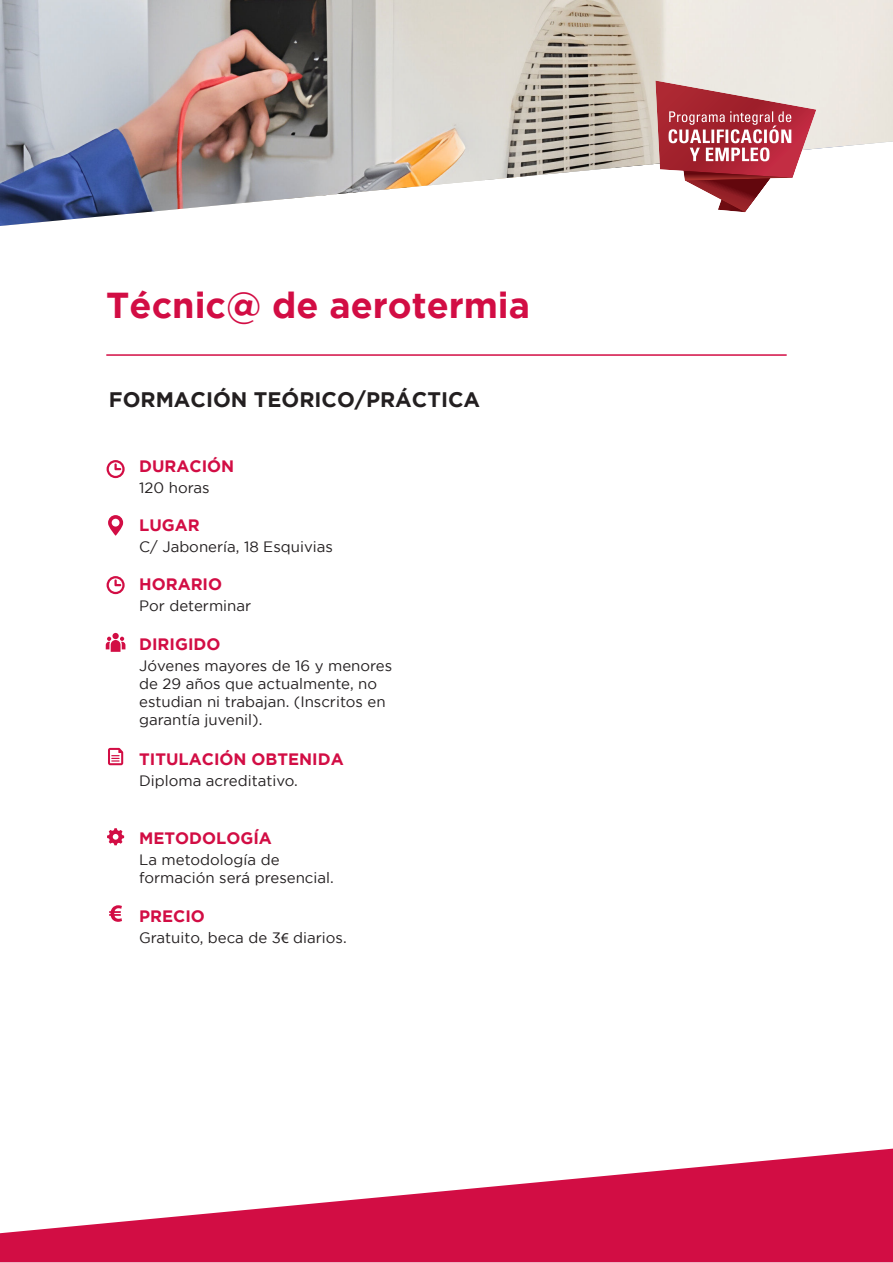
<style>
.page{position:relative;width:893px;height:1263px;background:#fff}
.page>*{position:absolute;margin:0;border:0;box-sizing:border-box;transform-origin:0 0}
.t1{font:700 36px "Gotham";color:#d20d44}
.t2{font:700 21px "Gotham";color:#231f20}
.t3{font:700 16.5px "Gotham";color:#d20d44}
.t4{font:15px/18px "Gotham";color:#231f20}
.s1{font-family:"Myriad Pro"}
</style>
<div class="page">
<svg style="left:107px;top:460px;width:18px;height:18px"></svg>
<svg style="left:107px;top:576px;width:18px;height:18px"></svg>
<img style="left:0;top:0;width:893px;height:226px">
<svg style="left:0;top:1148px;width:893px;height:114px;fill:#d20d44"></svg>
<hr style="left:106px;top:354px;width:681px;height:2px;background:#d20d44">
<svg style="left:655px;top:81px;width:161px;height:131px"></svg>
<div style="left:112px;top:633px;width:7px;height:6px;background:#d20d44;border-radius:50%"></div>
<svg style="left:106px;top:637px;width:19px;height:15px"></svg>
<svg style="left:108px;top:747px;width:16px;height:19px"></svg>
<svg style="left:109px;top:905px;width:13px;height:17px"></svg>
<svg style="left:107px;top:828px;width:17px;height:17px"></svg>
<svg style="left:108px;top:515px;width:15px;height:21px"></svg>
<h1 class="t1" style="left:106px;top:289px;width:425px">Técnic@ de aerotermia</h1>
<h2 class="t2" style="left:109px;top:390px;width:373px">FORMACIÓN TEÓRICO/PRÁCTICA</h2>
<p class="t3" style="left:139px;top:459px;width:97px">DURACIÓN</p>
<p class="t4" style="left:139px;top:479px;width:72px">120 horas</p>
<p class="t3" style="left:139px;top:518px;width:62px">LUGAR</p>
<p class="t4" style="left:139px;top:538px;width:195px">C/ Jabonería, 18 Esquivias</p>
<p class="t3" style="left:139px;top:576px;width:85px">HORARIO</p>
<p class="t4" style="left:139px;top:597px;width:114px">Por determinar</p>
<p class="t3" style="left:139px;top:637px;width:83px">DIRIGIDO</p>
<p class="t4" style="left:139px;top:657px;width:255px">Jóvenes mayores de 16 y menores de 29 años que actualmente, no estudian ni trabajan. (Inscritos en garantía juvenil).</p>
<p class="t3" style="left:139px;top:752px;width:206px">TITULACIÓN OBTENIDA</p>
<p class="t4" style="left:139px;top:772px;width:160px">Diploma acreditativo.</p>
<p class="t3" style="left:139px;top:830px;width:134px">METODOLOGÍA</p>
<p class="t4" style="left:139px;top:851px;width:196px">La metodología de formación será presencial.</p>
<p class="t3" style="left:139px;top:909px;width:67px">PRECIO</p>
<p class="t4" style="left:139px;top:929px;width:209px">Gratuito, beca de 3<span class="s1">€</span> diarios.</p>
</div>
